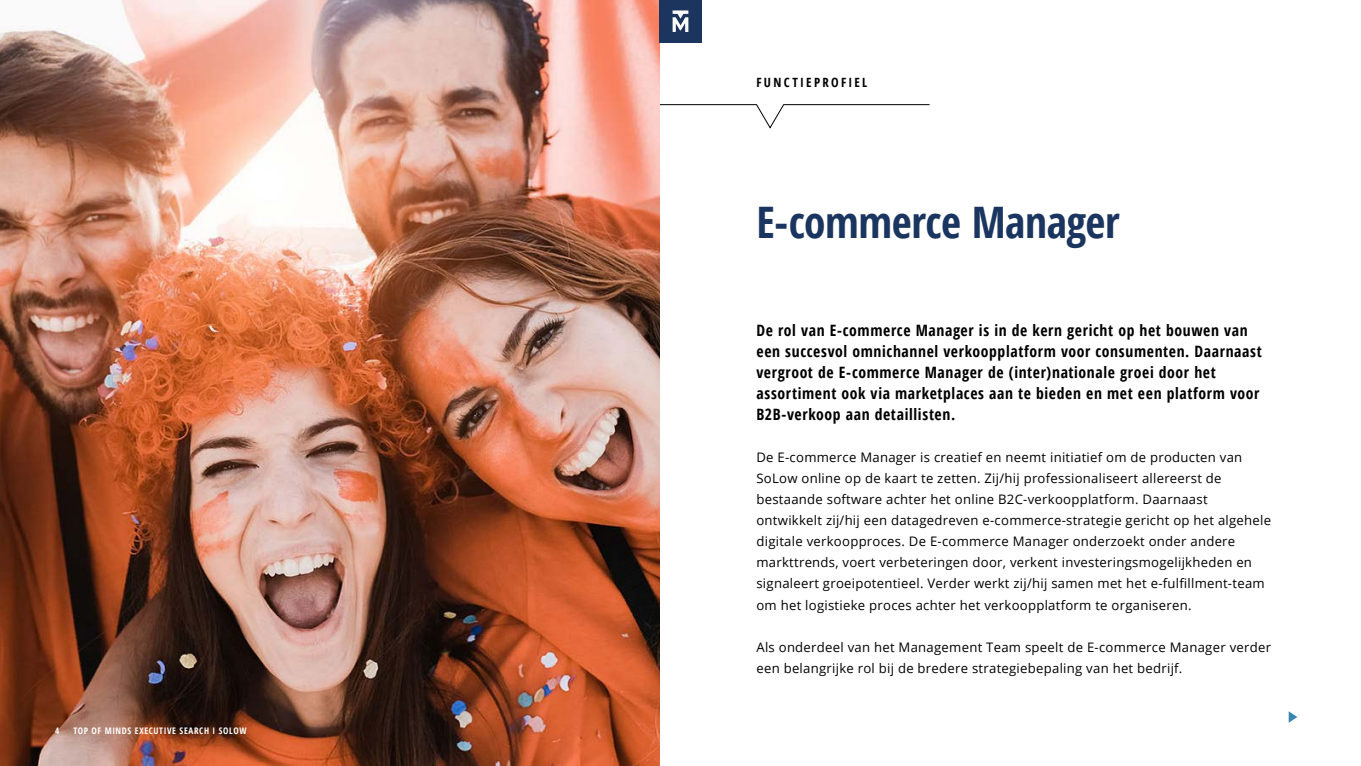
<style>
.page{position:relative;width:1361px;height:766px;background:#fff}
.page>*{position:absolute;margin:0;border:0;box-sizing:border-box;transform-origin:0 0}
.t1{font:700 condensed 43.42px "Open Sans";letter-spacing:-.01em;color:#1a355f}
.t2{font:700 condensed 15.67px/21px "Open Sans";letter-spacing:.04em;color:#000}
.t3{font:13.12px/21px "Open Sans";letter-spacing:.02em;color:#000}
.t4{font:700 condensed 12.75px "Open Sans";letter-spacing:.18em;color:#000}
.t5{font:700 condensed 9px "Open Sans";letter-spacing:.07em;color:#fff}
</style>
<div class="page">
<svg style="left:659px;top:104px;width:271px;height:24px"></svg>
<img style="left:0;top:0;width:659px;height:765px">
<svg style="left:1288px;top:711px;width:9px;height:11px"></svg>
<div style="left:659px;top:0;width:43px;height:43px;background:#1c355e"></div>
<svg style="left:672px;top:10px;width:16px;height:22px"></svg>
<p class="t5" style="left:55px;top:724px;width:6px">4</p>
<p class="t5" style="left:73px;top:724px;width:175px">TOP OF MINDS EXECUTIVE SEARCH I SOLOW</p>
<p class="t4" style="left:756px;top:73px;width:112px">FUNCTIEPROFIEL</p>
<h1 class="t1" style="left:756px;top:191px;width:365px">E-commerce Manager</h1>
<p class="t2" style="left:756px;top:319px;width:507px">De rol van E-commerce Manager is in de kern gericht op het bouwen van een succesvol omnichannel verkoopplatform voor consumenten. Daarnaast vergroot de E-commerce Manager de (inter)nationale groei door het assortiment ook via marketplaces aan te bieden en met een platform voor B2B-verkoop aan detaillisten.</p>
<p class="t3" style="left:756px;top:446px;width:516px">De E-commerce Manager is creatief en neemt initiatief om de producten van SoLow online op de kaart te zetten. Zij/hij professionaliseert allereerst de bestaande software achter het online B2C-verkoopplatform. Daarnaast ontwikkelt zij/hij een datagedreven e-commerce-strategie gericht op het algehele digitale verkoopproces. De E-commerce Manager onderzoekt onder andere markttrends, voert verbeteringen door, verkent investeringsmogelijkheden en signaleert groeipotentieel. Verder werkt zij/hij samen met het e-fulfillment-team om het logistieke proces achter het verkoopplatform te organiseren.</p>
<p class="t3" style="left:756px;top:635px;width:516px">Als onderdeel van het Management Team speelt de E-commerce Manager verder een belangrijke rol bij de bredere strategiebepaling van het bedrijf.</p>
</div>
